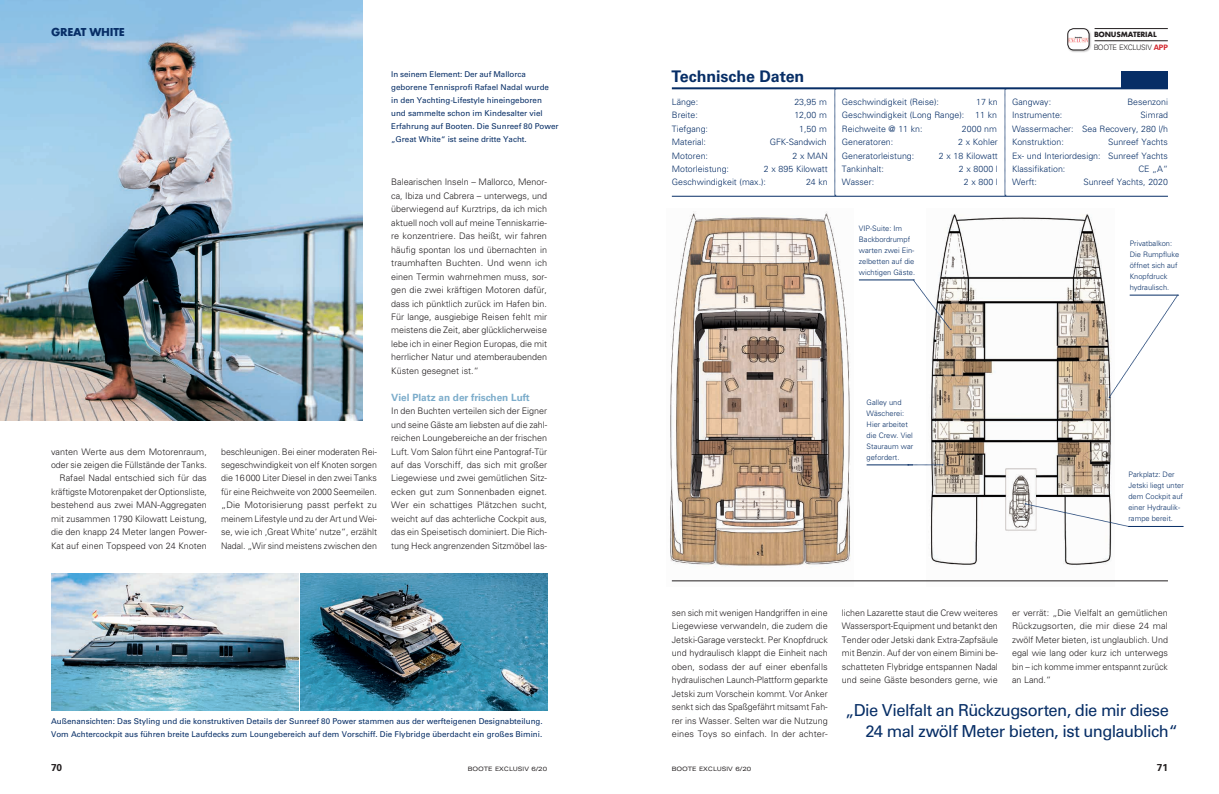
<style>
.page{position:relative;width:1219px;height:794px;background:#fff}
.page>*{position:absolute;margin:0;border:0;box-sizing:border-box;transform-origin:0 0}
.t1{font:16.5px/21px "Univers LT Std";letter-spacing:-.035em;color:#072e66}
.t2{font:700 16px "Univers LT Std";letter-spacing:-.005em;color:#072e66}
.t3{font:700 12px "Futura TOT";letter-spacing:-.02em;color:#072e66}
.t4{font:700 10px "Univers LT Std";color:#7dadcb}
.t5{font:700 10px "Univers LT Std";color:#231f20}
.t6{font:300 9px/13.4px "Univers LT Std";color:#231f20;text-align:justify}
.t7{font:300 8.8px/13.4px "Univers LT Std";color:#072e66;text-align:justify}
.t8{font:8px/13px "Univers LT Std";color:#072e66}
.t9{font:700 7.9px "Futura TOT";letter-spacing:-.02em;color:#231f20}
.t10{font:300 7.5px/11px "Univers LT Std";color:#072e66}
.t11{font:300 7.5px "Univers LT Std";letter-spacing:-.05em;color:#231f20}
.t12{font:expanded 6px "Univers LT Std";letter-spacing:.005em;color:#231f20}
.s1{font-weight:700;color:#d1232a}
</style>
<div class="page">
<img style="left:670px;top:211px;width:184px;height:371px">
<img style="left:927px;top:213px;width:187px;height:369px">
<img style="left:0;top:0;width:363px;height:420px">
<img style="left:51px;top:573px;width:247px;height:137px">
<img style="left:300px;top:573px;width:247px;height:137px">
<hr style="left:672px;top:580px;width:496px;height:1px;background:#231f20">
<hr style="left:672px;top:87px;width:496px;height:2px;background:#072e66">
<hr style="left:672px;top:196px;width:496px;height:1px;background:#072e66">
<svg style="left:835px;top:89px;width:1px;height:107px"></svg>
<svg style="left:1005px;top:89px;width:1px;height:107px"></svg>
<div style="left:1121px;top:71px;width:47px;height:17px;background:#072e66"></div>
<hr style="left:1128px;top:526px;width:55px;height:1px;background:#072e66">
<hr style="left:859px;top:280px;width:54px;height:1px;background:#072e66">
<hr style="left:867px;top:464px;width:46px;height:1px;background:#072e66">
<svg style="left:908px;top:464px;width:35px;height:1px"></svg>
<svg style="left:913px;top:280px;width:38px;height:50px"></svg>
<svg style="left:1109px;top:295px;width:70px;height:103px"></svg>
<svg style="left:1025px;top:503px;width:105px;height:24px"></svg>
<hr style="left:1094px;top:28px;width:74px;height:1px;background:#231f20">
<hr style="left:1094px;top:41px;width:74px;height:1px;background:#231f20">
<div style="left:1067px;top:28px;width:25px;height:25px;background:#231f20;opacity:.3"></div>
<div style="left:1068px;top:29px;width:21px;height:21px;background:#fff;border-radius:6px"></div>
<img style="left:1069px;top:36px;width:18px;height:6px">
<div style="left:1067px;top:28px;width:22px;height:22px;border:1px solid #231f20;border-radius:6px"></div>
<h3 class="t3" style="left:51px;top:25px;width:75px">GREAT WHITE</h3>
<p class="t9" style="left:1094px;top:30px;width:64px">BONUSMATERIAL</p>
<p class="t8" style="left:391px;top:67px;width:169px">In seinem Element: Der auf Mallorca geborene Tennisprofi Rafael Nadal wurde<br>in den Yachting-Lifestyle hineingeboren<br>und sammelte schon im Kindesalter viel Erfahrung auf Booten. Die Sunreef 80 Power „Great White“ ist seine dritte Yacht.</p>
<p class="t6" style="left:51px;top:444px;width:158px;text-align:right">vanten Werte aus dem Motorenraum, oder sie zeigen die Füllstände der Tanks.<br>Rafael Nadal entschied sich für das kräftigste Motorenpaket der Optionsliste, bestehend aus zwei MAN-Aggregaten mit zusammen 1790 Kilowatt Leistung, die den knapp 24 Meter langen Power-Kat auf einen Topspeed von 24 Knoten</p>
<p class="t6" style="left:221px;top:444px;width:157px">beschleunigen. Bei einer moderaten Rei&shy;segeschwindigkeit von elf Knoten sorgen die 16000 Liter Diesel in den zwei Tanks für eine Reichweite von 2000 Seemeilen. „Die Motorisierung passt perfekt zu meinem Lifestyle und zu der Art und Wei&shy;se, wie ich ‚Great White‘ nutze“, erzählt Nadal. „Wir sind meistens zwischen den</p>
<p class="t6" style="left:391px;top:175px;width:157px">Balearischen Inseln – Mallorco, Menor&shy;ca, Ibiza und Cabrera – unterwegs, und überwiegend auf Kurztrips, da ich mich aktuell noch voll auf meine Tenniskarrie&shy;re konzentriere. Das heißt, wir fahren häufig spontan los und übernachten in traumhaften Buchten. Und wenn ich einen Termin wahrnehmen muss, sor&shy;gen die zwei kräftigen Motoren dafür, dass ich pünktlich zurück im Hafen bin.<br>Für lange, ausgiebige Reisen fehlt mir meistens die Zeit, aber glücklicherweise lebe ich in einer Region Europas, die mit herrlicher Natur und atemberaubenden Küsten gesegnet ist.“</p>
<p class="t6" style="left:391px;top:404px;width:158px">In den Buchten verteilen sich der Eigner und seine Gäste am liebsten auf die zahl&shy;reichen Loungebereiche an der frischen Luft. Vom Salon führt eine Pantograf-Tür auf das Vorschiff, das sich mit großer Liegewiese und zwei gemütlichen Sitz&shy;ecken gut zum Sonnenbaden eignet.<br>Wer ein schattiges Plätzchen sucht, weicht auf das achterliche Cockpit aus, das ein Speisetisch dominiert. Die Rich&shy;tung Heck angrenzenden Sitzmöbel las-</p>
<p class="t4" style="left:391px;top:391px;width:140px">Viel Platz an der frischen Luft</p>
<p class="t8" style="left:51px;top:715px;width:493px">Außenansichten: Das Styling und die konstruktiven Details der Sunreef 80 Power stammen aus der werfteigenen Designabteilung.<br>Vom Achtercockpit aus führen breite Laufdecks zum Loungebereich auf dem Vorschiff. Die Flybridge überdacht ein großes Bimini.</p>
<p class="t5" style="left:51px;top:762px;width:13px">70</p>
<p class="t12" style="left:468px;top:766px;width:81px">BOOTE EXCLUSIV 6/20</p>
<h2 class="t2" style="left:672px;top:67px;width:134px">Technische Daten</h2>
<p class="t7" style="left:672px;top:95px;width:28px">Länge:</p>
<p class="t7" style="left:794px;top:95px;width:34px">23,95 m</p>
<p class="t7" style="left:672px;top:108px;width:27px">Breite:</p>
<p class="t7" style="left:794px;top:108px;width:34px">12,00 m</p>
<p class="t7" style="left:672px;top:122px;width:38px">Tiefgang:</p>
<p class="t7" style="left:799px;top:122px;width:29px">1,50 m</p>
<p class="t7" style="left:672px;top:135px;width:36px">Material:</p>
<p class="t7" style="left:770px;top:135px;width:59px">GFK-Sandwich</p>
<p class="t7" style="left:672px;top:149px;width:38px">Motoren:</p>
<p class="t7" style="left:793px;top:149px;width:37px">2 x MAN</p>
<p class="t7" style="left:672px;top:162px;width:59px">Motorleistung:</p>
<p class="t7" style="left:672px;top:162px;width:157px;text-indent:92px">2 x 895 Kilowatt<br>Geschwindigkeit (max.):</p>
<p class="t7" style="left:806px;top:176px;width:23px">24 kn</p>
<p class="t11" style="left:1094px;top:43px;width:76px">BOOTE EXCLUSIV <span class="s1">APP</span></p>
<p class="t7" style="left:842px;top:95px;width:99px">Geschwindigkeit (Reise):</p>
<p class="t7" style="left:842px;top:95px;width:157px;text-indent:134px">17 kn Geschwindigkeit (Long Range): 11 kn Reichweite @ 11 kn:</p>
<p class="t7" style="left:962px;top:122px;width:36px">2000 nm</p>
<p class="t7" style="left:842px;top:135px;width:53px">Generatoren:</p>
<p class="t7" style="left:958px;top:135px;width:41px">2 x Kohler</p>
<p class="t7" style="left:842px;top:149px;width:74px">Generatorleistung:</p>
<p class="t7" style="left:939px;top:149px;width:60px">2 x 18 Kilowatt</p>
<p class="t7" style="left:842px;top:162px;width:44px">Tankinhalt:</p>
<p class="t7" style="left:959px;top:162px;width:40px">2 x 8000 l</p>
<p class="t7" style="left:842px;top:176px;width:34px">Wasser:</p>
<p class="t7" style="left:964px;top:176px;width:36px">2 x 800 l</p>
<p class="t7" style="left:1012px;top:95px;width:41px">Gangway:</p>
<p class="t7" style="left:1127px;top:95px;width:42px">Besenzoni</p>
<p class="t7" style="left:1012px;top:108px;width:52px">Instrumente:</p>
<p class="t7" style="left:1012px;top:108px;width:157px;text-indent:129px">Simrad Wassermacher: Sea Recovery, 280 l/h Konstruktion:</p>
<p class="t7" style="left:1012px;top:135px;width:157px;text-indent:96px">Sunreef Yachts Ex- und Interiordesign: Sunreef Yachts Klassifikation:</p>
<p class="t7" style="left:1138px;top:162px;width:31px">CE „A“</p>
<p class="t7" style="left:1012px;top:176px;width:26px">Werft:</p>
<p class="t7" style="left:1083px;top:176px;width:86px">Sunreef Yachts, 2020</p>
<p class="t10" style="left:859px;top:223px;width:58px">VIP-Suite: Im<br>Backbordrumpf warten zwei Ein&shy;zelbetten auf die wichtigen Gäste.</p>
<p class="t10" style="left:1130px;top:238px;width:51px">Privatbalkon:<br>Die Rumpfluke öffnet sich auf<br>Knopfdruck hydraulisch.</p>
<p class="t10" style="left:867px;top:397px;width:48px">Galley und<br>Wäscherei:<br>Hier arbeitet die Crew. Viel<br>Stauraum war gefordert.</p>
<p class="t10" style="left:1128px;top:469px;width:57px">Parkplatz: Der<br>Jetski liegt unter dem Cockpit auf einer Hydraulik&shy;rampe bereit.</p>
<p class="t6" style="left:672px;top:606px;width:158px">sen sich mit wenigen Handgriffen in eine Liegewiese verwandeln, die zudem die Jetski-Garage versteckt. Per Knopfdruck und hydraulisch klappt die Einheit nach oben, sodass der auf einer ebenfalls hydraulischen Launch-Plattform geparkte Jetski zum Vorschein kommt. Vor Anker senkt sich das Spaßgefährt mitsamt Fah&shy;rer ins Wasser. Selten war die Nutzung eines Toys so einfach. In der achter-</p>
<p class="t6" style="left:842px;top:606px;width:158px">lichen Lazarette staut die Crew weiteres Wassersport-Equipment und betankt den Tender oder Jetski dank Extra-Zapfsäule mit Benzin. Auf der von einem Bimini be&shy;schatteten Flybridge entspannen Nadal und seine Gäste besonders gerne, wie</p>
<p class="t6" style="left:1012px;top:606px;width:158px">er verrät: „Die Vielfalt an gemütlichen Rückzugsorten, die mir diese 24 mal zwölf Meter bieten, ist unglaublich. Und egal wie lang oder kurz ich unterwegs bin – ich komme immer entspannt zurück an Land.“</p>
<h1 class="t1" style="left:866px;top:700px;width:314px;text-indent:-20px">„Die Vielfalt an Rückzugsorten, die mir diese<br>24 mal zwölf Meter bieten, ist unglaublich“</h1>
<p class="t12" style="left:672px;top:766px;width:81px">BOOTE EXCLUSIV 6/20</p>
<p class="t5" style="left:1157px;top:762px;width:13px">71</p>
</div>
